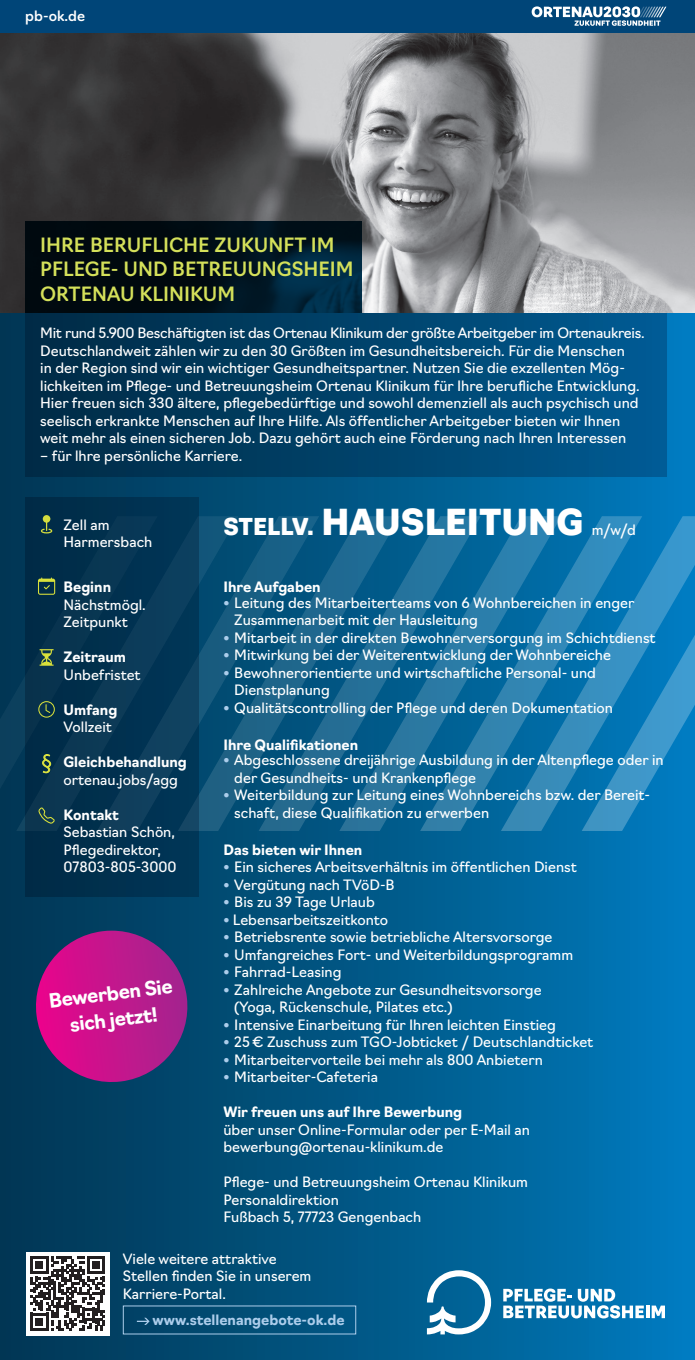
<style>
.page{position:relative;width:695px;height:1360px;background:#fff}
.page>*{position:absolute;margin:0;border:0;box-sizing:border-box;transform-origin:0 0}
.t1{font:900 35px "Navigo";color:#fff}
.t2{font:500 19.25px/24.5px "Navigo";color:#d4e05a}
.t3{font:700 19.25px/26.2px "Navigo";color:#fff;text-align:center}
.t4{font:14px/17.5px "Navigo";color:#fff}
.t5{font:700 14px "Navigo";color:#fff}
.t6{font:700 14px "Navigo";color:#accdeb}
.t7{font:500 14px "Navigo";color:#fff}
.s1{font-size:22.75px}
.s2{font-family:"Dax Pro";font-weight:700;font-stretch:expanded;color:#accdeb}
</style>
<div class="page">
<div style="left:0;top:313px;width:694px;height:1046px;background:linear-gradient(to right,#033551,#007abd)"></div>
<svg style="left:0;top:516px;width:16px;height:315px;background:#033856"></svg>
<svg style="left:16px;top:516px;width:9px;height:315px;background:#033958"></svg>
<svg style="left:198px;top:516px;width:141px;height:315px;background:#0e5880"></svg>
<svg style="left:339px;top:516px;width:162px;height:315px;background:#146a97"></svg>
<svg style="left:501px;top:516px;width:80px;height:315px;background:#1979ac"></svg>
<svg style="left:581px;top:516px;width:113px;height:315px;background:#1b84bf"></svg>
<img style="left:0;top:32px;width:694px;height:281px">
<div style="left:25px;top:497px;width:173px;height:400px;background:#013654"></div>
<div style="left:26px;top:1251px;width:83px;height:83px;background:#fff"></div>
<svg style="left:30px;top:1256px;width:75px;height:74px"></svg>
<svg style="left:137px;top:1317px;width:12px;height:7px"></svg>
<svg style="left:427px;top:1270px;width:64px;height:64px"></svg>
<svg style="left:503px;top:1288px;width:140px;height:30px"></svg>
<svg style="left:645px;top:1305px;width:4px;height:12px"></svg>
<svg style="left:651px;top:1305px;width:14px;height:12px"></svg>
<div style="left:43px;top:515px;width:7px;height:7px;background:#d4dd3e;border-radius:50%"></div>
<svg style="left:41px;top:519px;width:11px;height:14px"></svg>
<svg style="left:38px;top:577px;width:17px;height:17px"></svg>
<svg style="left:39px;top:649px;width:15px;height:16px"></svg>
<svg style="left:38px;top:701px;width:17px;height:16px"></svg>
<svg style="left:42px;top:754px;width:9px;height:19px"></svg>
<svg style="left:38px;top:807px;width:17px;height:16px"></svg>
<svg style="left:31px;top:930px;width:161px;height:156px;background:#8d2080"></svg>
<svg style="left:25px;top:221px;width:336px;height:92px;background:#00111c"></svg>
<div style="left:25px;top:313px;width:641px;height:163px;background:linear-gradient(to right,#002943,#005b92)"></div>
<div style="left:0;top:0;width:694px;height:32px;background:#004578"></div>
<svg style="left:531px;top:6px;width:135px;height:20px"></svg>
<p class="t7" style="left:25px;top:5px;width:61px">pb-ok.de</p>
<h2 class="t2" style="left:40px;top:231px;width:315px">IHRE BERUFLICHE ZUKUNFT IM<br>PFLEGE- UND BETREUUNGSHEIM<br>ORTENAU KLINIKUM</h2>
<p class="t4" style="left:40px;top:323px;width:605px">Mit rund 5.900 Beschäftigten ist das Ortenau Klinikum der größte Arbeitgeber im Ortenaukreis.<br>Deutschlandweit zählen wir zu den 30 Größten im Gesundheitsbereich. Für die Menschen<br>in der Region sind wir ein wichtiger Gesundheitspartner. Nutzen Sie die exzellenten Mög&shy;lichkeiten im Pflege- und Betreuungsheim Ortenau Klinikum für Ihre berufliche Entwicklung.<br>Hier freuen sich 330 ältere, pflegebedürftige und sowohl demenziell als auch psychisch und seelisch erkrankte Menschen auf Ihre Hilfe. Als öffentlicher Arbeitgeber bieten wir Ihnen weit mehr als einen sicheren Job. Dazu gehört auch eine Förderung nach Ihren Interessen</p>
<p class="t4" style="left:40px;top:445px;width:204px">– für lhre persönliche Karriere.</p>
<h1 class="t1" style="left:223px;top:494px;width:361px"><span class="s1">STELLV.</span> HAUSLEITUNG</h1>
<p class="t4" style="left:63px;top:514px;width:90px">Zell am<br>Harmersbach</p>
<p class="t5" style="left:63px;top:576px;width:49px">Beginn</p>
<p class="t4" style="left:63px;top:594px;width:84px">Nächstmögl.<br>Zeitpunkt</p>
<p class="t5" style="left:63px;top:646px;width:64px">Zeitraum</p>
<p class="t4" style="left:63px;top:664px;width:79px">Unbefristet</p>
<p class="t5" style="left:63px;top:698px;width:55px">Umfang</p>
<p class="t4" style="left:63px;top:717px;width:50px">Vollzeit</p>
<p class="t5" style="left:63px;top:751px;width:125px">Gleichbehandlung</p>
<p class="t4" style="left:63px;top:769px;width:116px">ortenau.jobs/agg</p>
<p class="t5" style="left:63px;top:803px;width:57px">Kontakt</p>
<p class="t4" style="left:63px;top:822px;width:114px">Sebastian Schön,<br>Pflegedirektor,<br>07803-805-3000</p>
<p class="t4" style="left:591px;top:519px;width:46px">m/w/d</p>
<p class="t5" style="left:223px;top:576px;width:99px">Ihre Aufgaben</p>
<p class="t4" style="left:234px;top:592px;width:401px;text-indent:-11px"><span class="s2">•</span> Leitung des Mitarbeiterteams von 6 Wohnbereichen in enger<br>Zusammenarbeit mit der Hausleitung</p>
<p class="t4" style="left:223px;top:627px;width:434px"><span class="s2">•</span> Mitarbeit in der direkten Bewohnerversorgung im Schichtdienst</p>
<p class="t4" style="left:223px;top:645px;width:389px"><span class="s2">•</span> Mitwirkung bei der Weiterentwicklung der Wohnbereiche</p>
<p class="t4" style="left:234px;top:662px;width:363px;text-indent:-11px"><span class="s2">•</span> Bewohnerorientierte und wirtschaftliche Personal- und<br>Dienstplanung</p>
<p class="t4" style="left:223px;top:697px;width:391px"><span class="s2">•</span> Qualitätscontrolling der Pflege und deren Dokumentation</p>
<p class="t5" style="left:223px;top:733px;width:136px">Ihre Qualifikationen</p>
<p class="t4" style="left:234px;top:750px;width:431px;text-indent:-11px"><span class="s2">•</span> Abgeschlossene dreijährige Ausbildung in der Altenpflege oder in der Gesundheits- und Krankenpflege</p>
<p class="t4" style="left:234px;top:785px;width:417px;text-indent:-11px"><span class="s2">•</span> Weiterbildung zur Leitung eines Wohnbereichs bzw. der Bereit&shy;schaft, diese Qualifikation zu erwerben</p>
<p class="t5" style="left:223px;top:838px;width:140px">Das bieten wir Ihnen</p>
<p class="t4" style="left:223px;top:857px;width:355px"><span class="s2">•</span> Ein sicheres Arbeitsverhältnis im öffentlichen Dienst</p>
<p class="t4" style="left:223px;top:874px;width:173px"><span class="s2">•</span> Vergütung nach TVöD-B</p>
<p class="t4" style="left:223px;top:892px;width:153px"><span class="s2">•</span> Bis zu 39 Tage Urlaub</p>
<p class="t4" style="left:223px;top:909px;width:166px"><span class="s2">•</span> Lebensarbeitszeitkonto</p>
<p class="t4" style="left:223px;top:927px;width:330px"><span class="s2">•</span> Betriebsrente sowie betriebliche Altersvorsorge</p>
<p class="t4" style="left:223px;top:944px;width:351px"><span class="s2">•</span> Umfangreiches Fort- und Weiterbildungsprogramm</p>
<p class="t4" style="left:223px;top:962px;width:120px"><span class="s2">•</span> Fahrrad-Leasing</p>
<p class="t4" style="left:234px;top:979px;width:309px;text-indent:-11px"><span class="s2">•</span> Zahlreiche Angebote zur Gesundheitsvorsorge (Yoga, Rückenschule, Pilates etc.)</p>
<p class="t4" style="left:223px;top:1014px;width:334px"><span class="s2">•</span> Intensive Einarbeitung für Ihren leichten Einstieg</p>
<p class="t4" style="left:223px;top:1032px;width:371px"><span class="s2">•</span> 25 € Zuschuss zum TGO-Jobticket / Deutschlandticket</p>
<p class="t4" style="left:223px;top:1049px;width:321px"><span class="s2">•</span> Mitarbeitervorteile bei mehr als 800 Anbietern</p>
<p class="t4" style="left:223px;top:1067px;width:156px"><span class="s2">•</span> Mitarbeiter-Cafeteria</p>
<p class="t5" style="left:223px;top:1101px;width:240px">Wir freuen uns auf Ihre Bewerbung</p>
<p class="t4" style="left:223px;top:1119px;width:308px">über unser Online-Formular oder per E-Mail an bewerbung@ortenau-klinikum.de</p>
<p class="t4" style="left:223px;top:1172px;width:306px">Pflege- und Betreuungsheim Ortenau Klinikum<br>Personaldirektion<br>Fußbach 5, 77723 Gengenbach</p>
<p class="t4" style="left:123px;top:1248px;width:190px">Viele weitere attraktive<br>Stellen finden Sie in unserem<br>Karriere-Portal.</p>
<p class="t6" style="left:152px;top:1308px;width:193px">www.stellenangebote-ok.de</p>
<h2 class="t3" style="left:47px;top:986px;width:126px;rotate:-7deg">Bewerben Sie sich jetzt!</h2>
</div>
